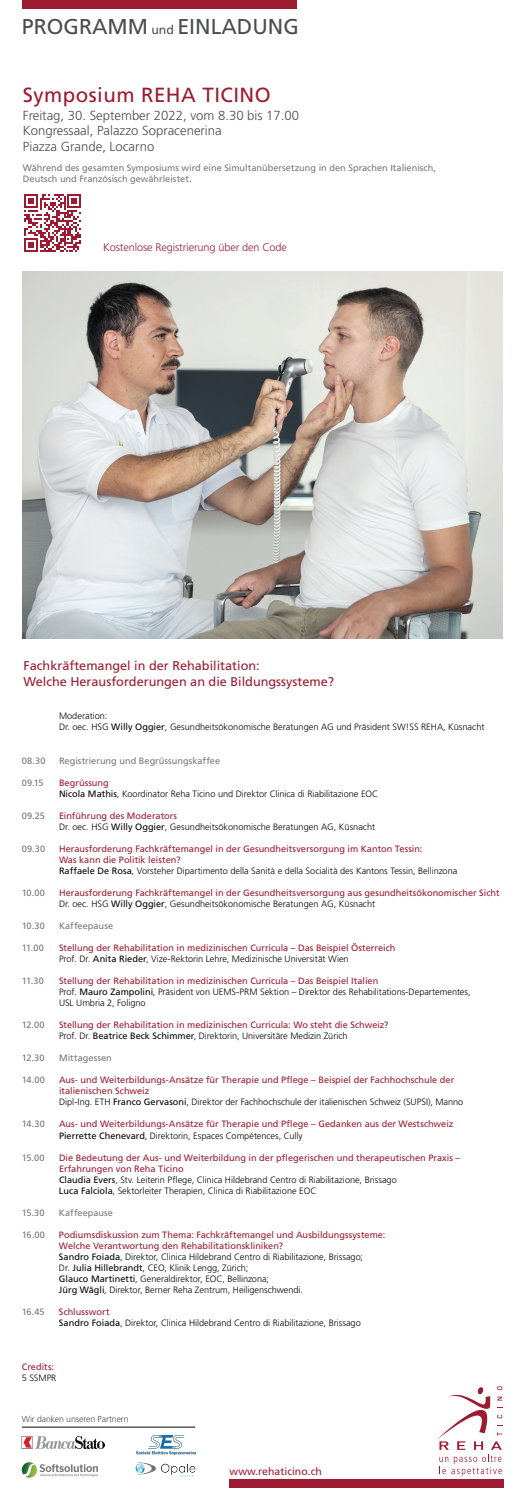
<style>
.page{position:relative;width:525px;height:1488px;background:#fff}
.page>*{position:absolute;margin:0;border:0;box-sizing:border-box;transform-origin:0 0}
.t1{font:21.44px "Frutiger LT Pro";color:#4b4c4d}
.t2{font:20.47px "Frutiger LT Pro";letter-spacing:.02em;color:#9c1b30}
.t3{font:300 13.12px/15.8px "Frutiger LT Pro";color:#4b4c4d}
.t4{font:12.69px/15.2px "Frutiger LT Pro";color:#9c1b30}
.t5{font:300 10.94px "Frutiger LT Pro";letter-spacing:-.01em;color:#9c1b31}
.t6{font:10.5px "Frutiger LT Pro";color:#9c1b31}
.t7{font:300 9.19px/11px "Frutiger LT Pro";letter-spacing:-.005em;color:#040503}
.t8{font:9.19px/11px "Frutiger LT Pro";color:#9c1b30}
.t9{font:9.19px/11px "Frutiger LT Pro";color:#76787b}
.t10{font:300 8.75px "Frutiger LT Pro";letter-spacing:-.015em;color:#4b4c4d}
.s1{font-size:12.25px}
.s2{font-weight:400}
.s3{font-weight:400;color:#9c1b30}
.s4{color:#040503}
.s5{font-weight:300;color:#040503}
</style>
<div class="page">
<img style="left:23px;top:271px;width:479px;height:368px">
<svg style="left:24px;top:194px;width:57px;height:58px"></svg>
<svg style="left:437px;top:1386px;width:65px;height:90px"></svg>
<div style="left:23px;top:0;width:274px;height:9px;background:#9c1b31"></div>
<div style="left:229px;top:1479px;width:274px;height:9px;background:#9c1b31"></div>
<img style="left:22px;top:1436px;width:83px;height:12px">
<img style="left:136px;top:1435px;width:59px;height:19px">
<img style="left:22px;top:1462px;width:76px;height:16px">
<img style="left:135px;top:1462px;width:61px;height:15px">
<hr style="left:22px;top:1426px;width:173px;height:1px;background:#040503">
<h1 class="t1" style="left:22px;top:14px;width:278px">PROGRAMM <span class="s1">und</span> EINLADUNG</h1>
<h2 class="t2" style="left:23px;top:83px;width:249px">Symposium REHA TICINO</h2>
<h3 class="t3" style="left:23px;top:107px;width:278px">Freitag, 30. September 2022, vom 8.30 bis 17.00<br>Kongressaal, Palazzo Sopracenerina<br>Piazza Grande, Locarno</h3>
<p class="t9" style="left:23px;top:163px;width:415px">Während des gesamten Symposiums wird eine Simultanübersetzung in den Sprachen Italienisch,<br>Deutsch und Französisch gewährleistet.</p>
<p class="t5" style="left:103px;top:240px;width:185px">Kostenlose Registrierung über den Code</p>
<h3 class="t4" style="left:24px;top:658px;width:312px">Fachkräftemangel in der Rehabilitation:<br>Welche Herausforderungen an die Bildungssysteme?</h3>
<p class="t7" style="left:59px;top:711px;width:427px">Moderation:<br>Dr. oec. HSG <span class="s2">Willy Oggier</span>, Gesundheitsökonomische Beratungen AG und Präsident SW!SS REHA, Küsnacht</p>
<p class="t9" style="left:22px;top:755px;width:25px">08.30</p>
<p class="t9" style="left:59px;top:755px;width:163px">Registrierung und Begrüssungskaffee</p>
<p class="t9" style="left:22px;top:777px;width:23px">09.15</p>
<p class="t7" style="left:59px;top:777px;width:321px"><span class="s3">Begrüssung<br></span><span class="s2">Nicola Mathis</span>, Koordinator Reha Ticino und Direktor Clinica di Riabilitazione EOC</p>
<p class="t9" style="left:22px;top:810px;width:25px">09.25</p>
<p class="t7" style="left:59px;top:810px;width:318px"><span class="s3">Einführung des Moderators<br></span>Dr. oec. HSG <span class="s2">Willy Oggier</span>, Gesundheitsökonomische Beratungen AG, Küsnacht</p>
<p class="t9" style="left:22px;top:843px;width:25px">09.30</p>
<p class="t8" style="left:59px;top:843px;width:400px">Herausforderung Fachkräftemangel in der Gesundheitsversorgung im Kanton Tessin:<br>Was kann die Politik leisten?<br><span class="s4">Raffaele De Rosa</span><span class="s5">, Vorsteher Dipartimento della Sanità e della Socialità des Kantons Tessin, Bellinzona</span></p>
<p class="t9" style="left:22px;top:887px;width:25px">10.00</p>
<p class="t8" style="left:59px;top:887px;width:442px">Herausforderung Fachkräftemangel in der Gesundheitsversorgung aus gesundheitsökonomischer Sicht<br><span class="s5">Dr. oec. HSG</span> <span class="s4">Willy Oggier</span><span class="s5">, Gesundheitsökonomische Beratungen AG, Küsnacht</span></p>
<p class="t9" style="left:22px;top:920px;width:24px">10.30</p>
<p class="t9" style="left:59px;top:920px;width:56px">Kaffeepause</p>
<p class="t9" style="left:22px;top:942px;width:24px">11.00</p>
<p class="t8" style="left:59px;top:942px;width:338px">Stellung der Rehabilitation in medizinischen Curricula – Das Beispiel Österreich<br><span class="s5">Prof. Dr.</span> <span class="s4">Anita Rieder</span><span class="s5">, Vize-Rektorin Lehre, Medizinische Universität Wien</span></p>
<p class="t9" style="left:22px;top:975px;width:24px">11.30</p>
<p class="t7" style="left:59px;top:975px;width:413px"><span class="s3">Stellung der Rehabilitation in medizinischen Curricula – Das Beispiel Italien<br></span>Prof. <span class="s2">Mauro Zampolini</span>, Präsident von UEMS-PRM Sektion – Direktor des Rehabilitations-Departementes,<br>USL Umbria 2, Foligno</p>
<p class="t9" style="left:22px;top:1019px;width:24px">12.00</p>
<p class="t8" style="left:59px;top:1019px;width:331px">Stellung der Rehabilitation in medizinischen Curricula: Wo steht die Schweiz?<br><span class="s5">Prof. Dr.</span> <span class="s4">Beatrice Beck Schimmer</span><span class="s5">, Direktorin, Universitäre Medizin Zürich</span></p>
<p class="t9" style="left:22px;top:1052px;width:24px">12.30</p>
<p class="t9" style="left:59px;top:1052px;width:54px">Mittagessen</p>
<p class="t9" style="left:22px;top:1074px;width:25px">14.00</p>
<p class="t8" style="left:59px;top:1074px;width:406px">Aus- und Weiterbildungs-Ansätze für Therapie und Pflege – Beispiel der Fachhochschule der italienischen Schweiz<br><span class="s5">Dipl-Ing. ETH</span> <span class="s4">Franco Gervasoni</span><span class="s5">, Direktor der Fachhochschule der italienischen Schweiz (SUPSI), Manno</span></p>
<p class="t9" style="left:22px;top:1118px;width:24px">14.30</p>
<p class="t8" style="left:59px;top:1118px;width:396px">Aus- und Weiterbildungs-Ansätze für Therapie und Pflege – Gedanken aus der Westschweiz<br><span class="s4">Pierrette Chenevard</span><span class="s5">, Direktorin, Espaces Compétences, Cully</span></p>
<p class="t9" style="left:22px;top:1152px;width:24px">15.00</p>
<p class="t7" style="left:59px;top:1152px;width:403px"><span class="s3">Die Bedeutung der Aus- und Weiterbildung in der pflegerischen und therapeutischen Praxis – Erfahrungen von Reha Ticino<br></span><span class="s2">Claudia Evers</span>, Stv. Leiterin Pflege, Clinica Hildebrand Centro di Riabilitazione, Brissago<br><span class="s2">Luca Falciola</span>, Sektorleiter Therapien, Clinica di Riabilitazione EOC</p>
<p class="t9" style="left:22px;top:1207px;width:24px">15.30</p>
<p class="t9" style="left:59px;top:1207px;width:56px">Kaffeepause</p>
<p class="t9" style="left:22px;top:1229px;width:25px">16.00</p>
<p class="t7" style="left:59px;top:1229px;width:328px"><span class="s3">Podiumsdiskussion zum Thema: Fachkräftemangel und Ausbildungssysteme:<br>Welche Verantwortung den Rehabilitationskliniken?<br></span><span class="s2">Sandro Foiada</span>, Direktor, Clinica Hildebrand Centro di Riabilitazione, Brissago;<br>Dr. <span class="s2">Julia Hillebrandt</span>, CEO, Klinik Lengg, Zürich;<br><span class="s2">Glauco Martinetti</span>, Generaldirektor, EOC, Bellinzona;<br><span class="s2">Jürg Wägli</span>, Direktor, Berner Reha Zentrum, Heiligenschwendi.</p>
<p class="t9" style="left:22px;top:1306px;width:24px">16.45</p>
<p class="t7" style="left:59px;top:1306px;width:303px"><span class="s3">Schlusswort<br></span><span class="s2">Sandro Foiada</span>, Direktor, Clinica Hildebrand Centro di Riabilitazione, Brissago</p>
<p class="t8" style="left:22px;top:1361px;width:34px">Credits:</p>
<p class="t7" style="left:22px;top:1372px;width:36px">5 SSMPR</p>
<p class="t10" style="left:22px;top:1413px;width:108px">Wir danken unseren Partnern</p>
<p class="t6" style="left:230px;top:1465px;width:94px">www.rehaticino.ch</p>
</div>
